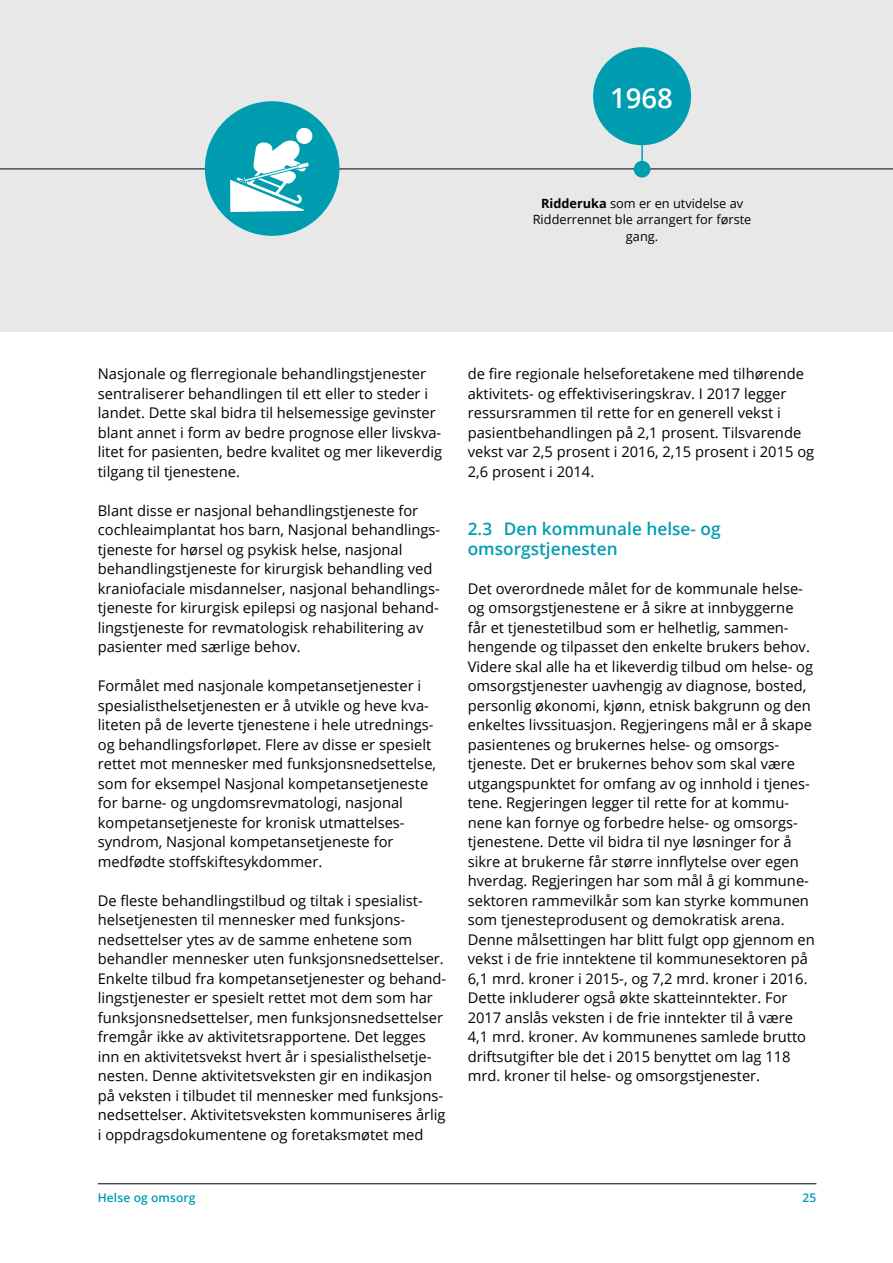
<style>
.page{position:relative;width:893px;height:1263px;background:#fff}
.page>*{position:absolute;margin:0;border:0;box-sizing:border-box;transform-origin:0 0}
.t1{font:600 27.6px "Open Sans";color:#fff}
.t2{font:600 17.25px/19.5px "Open Sans";color:#009db1}
.brød{font:14.7px/19.5px "Open Sans";color:#000}
.t3{font:12.75px/16.5px "Open Sans";color:#000;text-align:center}
.t4{font:600 12px "Open Sans";letter-spacing:.01em;color:#009db1}
.s1{font-weight:700}
</style>
<div class="page">
<div style="left:0;top:0;width:893px;height:332px;background:#e8e8e8"></div>
<hr style="left:0;top:169px;width:893px;height:1px;background:#000">
<hr style="left:98px;top:1183px;width:718px;height:1px;background:#000">
<div style="left:205px;top:101px;width:134px;height:135px;background:#009db1;border-radius:50%"></div>
<svg style="left:230px;top:127px;width:83px;height:85px"></svg>
<div style="left:593px;top:47px;width:98px;height:98px;background:#009db1;border-radius:50%"></div>
<div style="left:634px;top:161px;width:16px;height:17px;background:#009db1;border-radius:50%"></div>
<hr style="left:641px;top:87px;width:2px;height:79px;background:#009db1">
<h1 class="t1" style="left:610px;top:79px;width:64px">1968</h1>
<p class="t3" style="left:533px;top:194px;width:220px"><span class="s1">Ridderuka</span> som er en utvidelse av<br>Ridderrennet ble arrangert for første gang.</p>
<p class="brød" style="left:98px;top:364px;width:346px">Nasjonale og flerregionale behandlingstjenester sentraliserer behandlingen til ett eller to steder i landet. Dette skal bidra til helsemessige gevinster blant annet i form av bedre prognose eller livskva&shy;litet for pasienten, bedre kvalitet og mer likeverdig tilgang til tjenestene.</p>
<p class="brød" style="left:98px;top:500px;width:344px">Blant disse er nasjonal behandlingstjeneste for cochleaimplantat hos barn, Nasjonal behandlings&shy;tjeneste for hørsel og psykisk helse, nasjonal behandlingstjeneste for kirurgisk behandling ved kraniofaciale misdannelser, nasjonal behandlings&shy;tjeneste for kirurgisk epilepsi og nasjonal behand&shy;lingstjeneste for revmatologisk rehabilitering av pasienter med særlige behov.</p>
<p class="brød" style="left:98px;top:676px;width:340px">Formålet med nasjonale kompetansetjenester i spesialisthelsetjenesten er å utvikle og heve kva&shy;liteten på de leverte tjenestene i hele utrednings&shy;og behandlingsforløpet. Flere av disse er spesielt rettet mot mennesker med funksjonsnedsettelse, som for eksempel Nasjonal kompetansetjeneste for barne- og ungdomsrevmatologi, nasjonal kompetansetjeneste for kronisk utmattelses&shy;syndrom, Nasjonal kompetansetjeneste for medfødte stoffskiftesykdommer.</p>
<p class="brød" style="left:98px;top:890px;width:350px">De fleste behandlingstilbud og tiltak i spesialist&shy;helsetjenesten til mennesker med funksjons&shy;nedsettelser ytes av de samme enhetene som behandler mennesker uten funksjonsnedsettelser.<br>Enkelte tilbud fra kompetansetjenester og behand&shy;lingstjenester er spesielt rettet mot dem som har funksjonsnedsettelser, men funksjonsnedsettelser fremgår ikke av aktivitetsrapportene. Det legges inn en aktivitetsvekst hvert år i spesialisthelsetje&shy;nesten. Denne aktivitetsveksten gir en indikasjon på veksten i tilbudet til mennesker med funksjons&shy;nedsettelser. Aktivitetsveksten kommuniseres årlig i oppdragsdokumentene og foretaksmøtet med</p>
<p class="brød" style="left:468px;top:364px;width:348px">de fire regionale helseforetakene med tilhørende aktivitets- og effektiviseringskrav. I 2017 legger ressursrammen til rette for en generell vekst i pasientbehandlingen på 2,1 prosent. Tilsvarende vekst var 2,5 prosent i 2016, 2,15 prosent i 2015 og 2,6 prosent i 2014.</p>
<h3 class="t2" style="left:468px;top:519px;width:254px">2.3 Den kommunale helse- og omsorgstjenesten</h3>
<p class="brød" style="left:468px;top:578px;width:349px">Det overordnede målet for de kommunale helse&shy;og omsorgstjenestene er å sikre at innbyggerne får et tjenestetilbud som er helhetlig, sammen&shy;hengende og tilpasset den enkelte brukers behov.<br>Videre skal alle ha et likeverdig tilbud om helse- og omsorgstjenester uavhengig av diagnose, bosted, personlig økonomi, kjønn, etnisk bakgrunn og den enkeltes livssituasjon. Regjeringens mål er å skape pasientenes og brukernes helse- og omsorgs&shy;tjeneste. Det er brukernes behov som skal være utgangspunktet for omfang av og innhold i tjenes&shy;tene. Regjeringen legger til rette for at kommu&shy;nene kan fornye og forbedre helse- og omsorgs&shy;tjenestene. Dette vil bidra til nye løsninger for å sikre at brukerne får større innflytelse over egen hverdag. Regjeringen har som mål å gi kommune&shy;sektoren rammevilkår som kan styrke kommunen som tjenesteprodusent og demokratisk arena.<br>Denne målsettingen har blitt fulgt opp gjennom en vekst i de frie inntektene til kommunesektoren på 6,1 mrd. kroner i 2015-, og 7,2 mrd. kroner i 2016.<br>Dette inkluderer også økte skatteinntekter. For 2017 anslås veksten i de frie inntekter til å være 4,1 mrd. kroner. Av kommunenes samlede brutto driftsutgifter ble det i 2015 benyttet om lag 118 mrd. kroner til helse- og omsorgstjenester.</p>
<p class="t4" style="left:98px;top:1190px;width:99px">Helse og omsorg</p>
<p class="t4" style="left:803px;top:1190px;width:15px">25</p>
</div>
